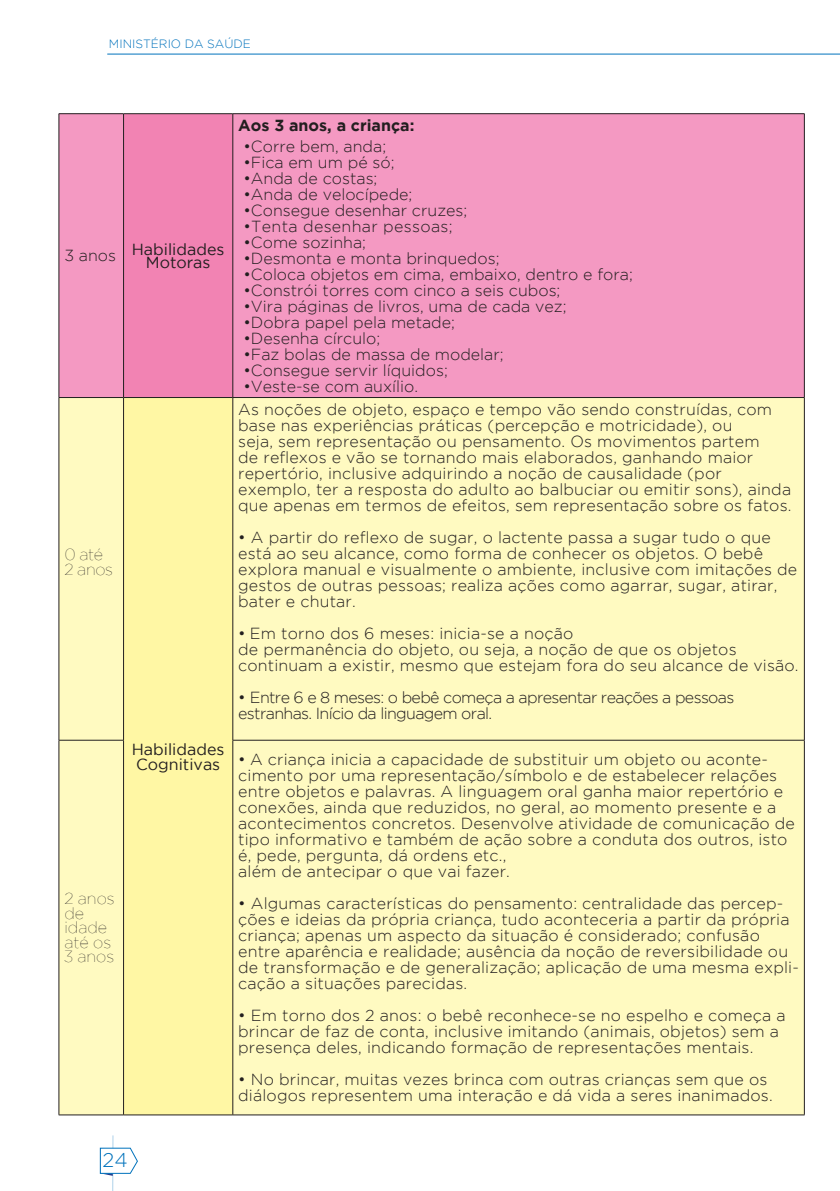
<style>
.page{position:relative;width:840px;height:1191px;background:#fff}
.page>*{position:absolute;margin:0;border:0;box-sizing:border-box;transform-origin:0 0}
.t1{font:300 20px "Gotham";color:#0072bc}
.t2{font:300 16px/16px "Gotham";letter-spacing:.01em;color:#231f20}
.t3{font:300 16px/16px "Gotham";letter-spacing:-.04em;color:#231f20}
.t4{font:16px/13.6px "Gotham";color:#231f20}
.t5{font:100 16px/14.6px "Gotham";color:#231f20}
.t6{font:700 16px "Gotham";color:#231f20}
.t7{font:300 12px "Gotham";color:#0072bc}
.s1{font-weight:300}
</style>
<div class="page">
<hr style="left:113px;top:1135px;width:1px;height:56px;background:#0072bc">
<svg style="left:100px;top:1147px;width:38px;height:28px"></svg>
<div style="left:103px;top:1152px;width:23px;height:15px;background:#fff"></div>
<hr style="left:107px;top:54px;width:732px;height:1px;background:#0072bc">
<div style="left:60px;top:114px;width:743px;height:283px;background:#f499c2"></div>
<div style="left:123px;top:114px;width:110px;height:283px;background:#f283b3"></div>
<div style="left:60px;top:398px;width:743px;height:716px;background:#fffac1"></div>
<div style="left:123px;top:397px;width:110px;height:718px;background:#fff7a4"></div>
<hr style="left:59px;top:113px;width:64px;height:1px;background:#231f20">
<hr style="left:59px;top:114px;width:1px;height:283px;background:#231f20">
<hr style="left:123px;top:113px;width:110px;height:1px;background:#231f20">
<hr style="left:123px;top:114px;width:1px;height:283px;background:#231f20">
<hr style="left:233px;top:113px;width:571px;height:1px;background:#231f20">
<hr style="left:232px;top:114px;width:1px;height:283px;background:#231f20">
<hr style="left:803px;top:114px;width:1px;height:283px;background:#231f20">
<hr style="left:59px;top:397px;width:64px;height:1px;background:#231f20">
<hr style="left:59px;top:398px;width:1px;height:342px;background:#231f20">
<hr style="left:123px;top:397px;width:110px;height:1px;background:#231f20">
<hr style="left:123px;top:398px;width:1px;height:342px;background:#231f20">
<hr style="left:233px;top:397px;width:571px;height:1px;background:#231f20">
<hr style="left:232px;top:398px;width:1px;height:342px;background:#231f20">
<hr style="left:803px;top:398px;width:1px;height:342px;background:#231f20">
<hr style="left:59px;top:740px;width:65px;height:1px;background:#231f20">
<hr style="left:59px;top:740px;width:1px;height:374px;background:#231f20">
<hr style="left:123px;top:740px;width:1px;height:374px;background:#231f20">
<hr style="left:232px;top:740px;width:572px;height:1px;background:#231f20">
<hr style="left:232px;top:740px;width:1px;height:374px;background:#231f20">
<hr style="left:803px;top:740px;width:1px;height:374px;background:#231f20">
<hr style="left:59px;top:1114px;width:64px;height:1px;background:#231f20">
<hr style="left:123px;top:1114px;width:110px;height:1px;background:#231f20">
<hr style="left:233px;top:1114px;width:571px;height:1px;background:#231f20">
<p class="t7" style="left:109px;top:38px;width:143px">MINISTÉRIO DA SAÚDE</p>
<p class="t4" style="left:146px;top:242px;width:80px;text-indent:-81px"><span class="s1">3 anos</span> Habilidades<br>Motoras</p>
<p class="t5" style="left:64px;top:547px;width:50px">0 até<br>2 anos</p>
<p class="t4" style="left:132px;top:741px;width:94px;line-height:14.8px">Habilidades<br>Cognitivas</p>
<p class="t5" style="left:64px;top:891px;width:52px">2 anos de idade até os<br>3 anos</p>
<p class="t6" style="left:238px;top:116px;width:178px">Aos 3 anos, a criança:</p>
<p class="t2" style="left:243px;top:138px;width:144px">•Corre bem, anda;</p>
<p class="t2" style="left:243px;top:154px;width:153px">•Fica em um pé só;</p>
<p class="t2" style="left:243px;top:170px;width:135px">•Anda de costas;</p>
<p class="t2" style="left:243px;top:186px;width:170px">•Anda de velocípede;</p>
<p class="t2" style="left:243px;top:202px;width:225px">•Consegue desenhar cruzes;</p>
<p class="t2" style="left:243px;top:218px;width:211px">•Tenta desenhar pessoas;</p>
<p class="t2" style="left:243px;top:234px;width:124px">•Come sozinha;</p>
<p class="t2" style="left:243px;top:250px;width:257px">•Desmonta e monta brinquedos;</p>
<p class="t2" style="left:243px;top:266px;width:391px">•Coloca objetos em cima, embaixo, dentro e fora;</p>
<p class="t2" style="left:243px;top:282px;width:318px">•Constrói torres com cinco a seis cubos;</p>
<p class="t2" style="left:243px;top:298px;width:324px">•Vira páginas de livros, uma de cada vez;</p>
<p class="t2" style="left:243px;top:314px;width:213px">•Dobra papel pela metade;</p>
<p class="t2" style="left:243px;top:330px;width:138px">•Desenha círculo;</p>
<p class="t2" style="left:243px;top:346px;width:262px">•Faz bolas de massa de modelar;</p>
<p class="t2" style="left:243px;top:362px;width:206px">•Consegue servir líquidos;</p>
<p class="t2" style="left:243px;top:378px;width:176px">•Veste-se com auxílio.</p>
<p class="t2" style="left:238px;top:401px;width:554px">As noções de objeto, espaço e tempo vão sendo construídas, com base nas experiências práticas (percepção e motricidade), ou<br>seja, sem representação ou pensamento. Os movimentos partem<br>de reflexos e vão se tornando mais elaborados, ganhando maior repertório, inclusive adquirindo a noção de causalidade (por exemplo, ter a resposta do adulto ao balbuciar ou emitir sons), ainda que apenas em termos de efeitos, sem representação sobre os fatos.</p>
<p class="t2" style="left:238px;top:529px;width:560px">• A partir do reflexo de sugar, o lactente passa a sugar tudo o que está ao seu alcance, como forma de conhecer os objetos. O bebê explora manual e visualmente o ambiente, inclusive com imitações de gestos de outras pessoas; realiza ações como agarrar, sugar, atirar, bater e chutar.</p>
<p class="t2" style="left:238px;top:625px;width:561px">• Em torno dos 6 meses: inicia-se a noção<br>de permanência do objeto, ou seja, a noção de que os objetos continuam a existir, mesmo que estejam fora do seu alcance de visão.</p>
<p class="t3" style="left:238px;top:689px;width:497px">• Entre 6 e 8 meses: o bebê começa a apresentar reações a pessoas estranhas. Início da linguagem oral.</p>
<p class="t2" style="left:238px;top:751px;width:557px">• A criança inicia a capacidade de substituir um objeto ou aconte&shy;cimento por uma representação/símbolo e de estabelecer relações entre objetos e palavras. A linguagem oral ganha maior repertório e conexões, ainda que reduzidos, no geral, ao momento presente e a acontecimentos concretos. Desenvolve atividade de comunicação de tipo informativo e também de ação sobre a conduta dos outros, isto é, pede, pergunta, dá ordens etc.,<br>além de antecipar o que vai fazer.</p>
<p class="t2" style="left:238px;top:895px;width:562px">• Algumas características do pensamento: centralidade das percep&shy;ções e ideias da própria criança, tudo aconteceria a partir da própria criança; apenas um aspecto da situação é considerado; confusão entre aparência e realidade; ausência da noção de reversibilidade ou de transformação e de generalização; aplicação de uma mesma expli&shy;cação a situações parecidas.</p>
<p class="t2" style="left:238px;top:1007px;width:548px">• Em torno dos 2 anos: o bebê reconhece-se no espelho e começa a brincar de faz de conta, inclusive imitando (animais, objetos) sem a presença deles, indicando formação de representações mentais.</p>
<p class="t2" style="left:238px;top:1071px;width:535px">• No brincar, muitas vezes brinca com outras crianças sem que os diálogos representem uma interação e dá vida a seres inanimados.</p>
<p class="t1" style="left:103px;top:1149px;width:27px">24</p>
</div>
